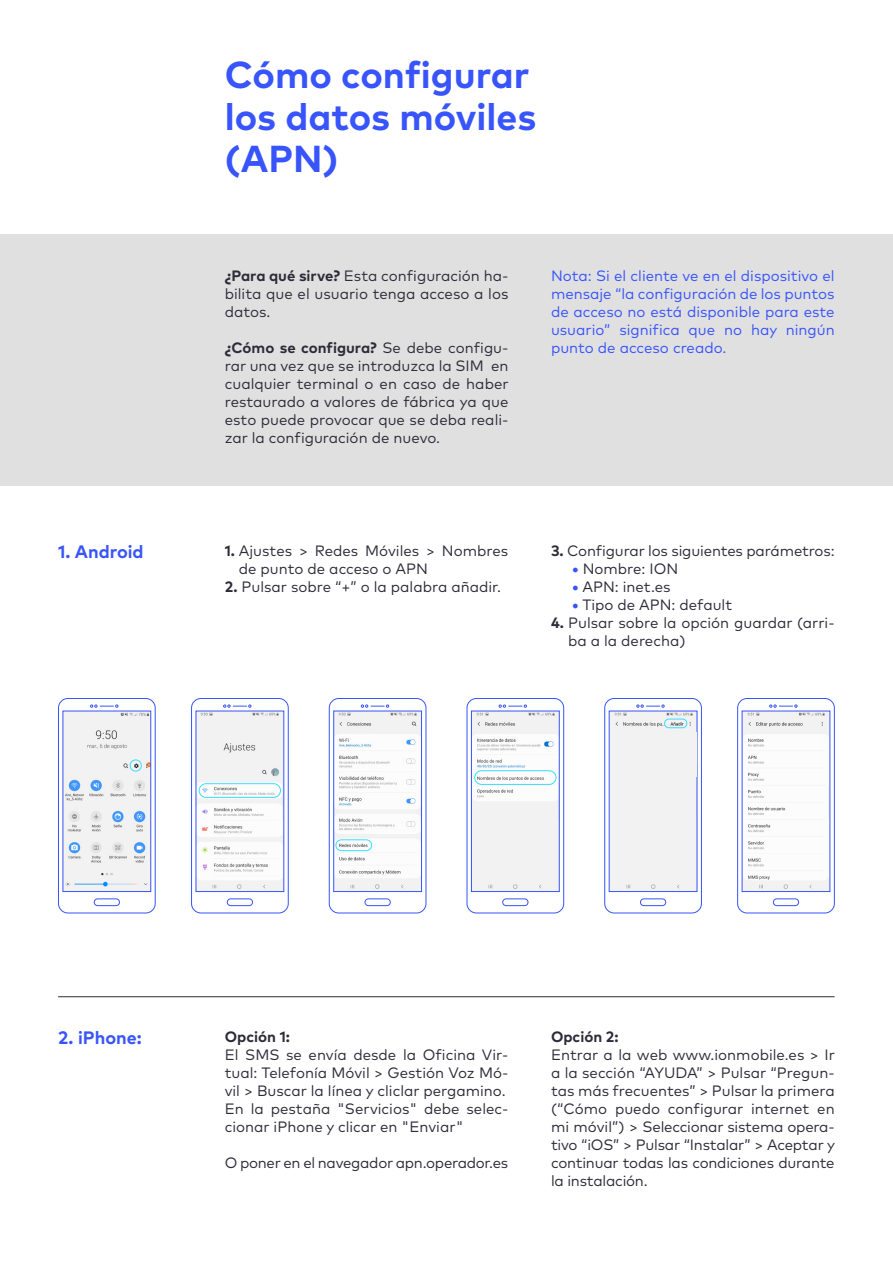
<style>
.page{position:relative;width:893px;height:1263px;background:#fff}
.page>*{position:absolute;margin:0;border:0;box-sizing:border-box;transform-origin:0 0}
.Titulo{font:700 37.5px/42px "Mark OT";color:#3854fc}
.Subtítulo{font:700 18px "Mark OT";color:#3854fc}
.t1{font:15px/18px "Mark OT";color:#2e2b38;text-align:justify}
.t2{font:15px/18px "Mark OT";color:#3854fc;text-align:justify}
.t3{font:15px "Mark OT";letter-spacing:-.02em;color:#2e2b38}
.t4{font:700 15px "Mark OT";color:#2e2b38}
.s1{font-weight:700}
.s2{font-weight:700;color:#3854fc}
</style>
<div class="page">
<div style="left:0;top:234px;width:893px;height:252px;background:#e0e0e0"></div>
<hr style="left:58px;top:996px;width:777px;height:1px;background:#2e2b38">
<img style="left:65px;top:713px;width:84px;height:177px">
<div style="left:63px;top:711px;width:88px;height:181px;border:1px solid #3854fc"></div>
<img style="left:198px;top:713px;width:84px;height:177px">
<div style="left:196px;top:711px;width:88px;height:181px;border:1px solid #3854fc"></div>
<img style="left:335px;top:713px;width:85px;height:177px">
<div style="left:333px;top:711px;width:89px;height:181px;border:1px solid #3854fc"></div>
<img style="left:473px;top:713px;width:85px;height:177px">
<div style="left:471px;top:711px;width:89px;height:181px;border:1px solid #3854fc"></div>
<div style="left:611px;top:713px;width:84px;height:177px;background:#f2f2f2"></div>
<div style="left:609px;top:711px;width:88px;height:181px;border:1px solid #3854fc"></div>
<img style="left:744px;top:713px;width:84px;height:177px">
<div style="left:58px;top:698px;width:98px;height:215px;border:1px solid #3854fc;border-radius:9px"></div>
<svg style="left:90px;top:704px;width:28px;height:4px"></svg>
<div style="left:94px;top:898px;width:26px;height:8px;border:1px solid #3854fc;border-radius:3px"></div>
<div style="left:191px;top:698px;width:98px;height:215px;border:1px solid #3854fc;border-radius:9px"></div>
<svg style="left:223px;top:704px;width:28px;height:4px"></svg>
<div style="left:227px;top:898px;width:26px;height:8px;border:1px solid #3854fc;border-radius:3px"></div>
<div style="left:329px;top:698px;width:97px;height:215px;border:1px solid #3854fc;border-radius:9px"></div>
<svg style="left:361px;top:704px;width:28px;height:4px"></svg>
<div style="left:365px;top:898px;width:26px;height:8px;border:1px solid #3854fc;border-radius:3px"></div>
<div style="left:467px;top:698px;width:97px;height:215px;border:1px solid #3854fc;border-radius:9px"></div>
<svg style="left:499px;top:704px;width:28px;height:4px"></svg>
<div style="left:502px;top:898px;width:26px;height:8px;border:1px solid #3854fc;border-radius:3px"></div>
<div style="left:604px;top:698px;width:98px;height:215px;border:1px solid #3854fc;border-radius:9px"></div>
<svg style="left:636px;top:704px;width:29px;height:4px"></svg>
<div style="left:640px;top:898px;width:26px;height:8px;border:1px solid #3854fc;border-radius:3px"></div>
<div style="left:737px;top:698px;width:98px;height:215px;border:1px solid #3854fc;border-radius:9px"></div>
<svg style="left:769px;top:704px;width:28px;height:4px"></svg>
<div style="left:773px;top:898px;width:26px;height:8px;border:1px solid #3854fc;border-radius:3px"></div>
<div style="left:130px;top:759px;width:12px;height:12px;border:1px solid #38deff;border-radius:50%"></div>
<div style="left:199px;top:783px;width:82px;height:15px;border:1px solid #38deff;border-radius:7px"></div>
<div style="left:474px;top:770px;width:82px;height:15px;border:1px solid #38deff;border-radius:7px"></div>
<div style="left:336px;top:839px;width:36px;height:12px;border:1px solid #38deff;border-radius:5px"></div>
<div style="left:664px;top:719px;width:23px;height:9px;border:1px solid #38deff;border-radius:4px"></div>
<div style="left:610px;top:731px;width:86px;height:45px;background:#f2f2f2"></div>
<p class="Subtítulo" style="left:58px;top:540px;width:87px">1. Android</p>
<p class="Titulo" style="left:225px;top:53px;width:313px">Cómo configurar los datos móviles (APN)</p>
<p class="t1" style="left:225px;top:267px;width:285px"><span class="s1">¿Para qué sirve?</span> Esta configuración ha&shy;bilita que el usuario tenga acceso a los datos.</p>
<p class="t1" style="left:225px;top:339px;width:285px"><span class="s1">¿Cómo se configura?</span> Se debe configu&shy;rar una vez que se introduzca la SIM en cualquier terminal o en caso de haber restaurado a valores de fábrica ya que esto puede provocar que se deba reali&shy;zar la configuración de nuevo.</p>
<p class="t2" style="left:551px;top:267px;width:285px">Nota: Si el cliente ve en el dispositivo el mensaje “la configuración de los puntos de acceso no está disponible para este usuario” significa que no hay ningún punto de acceso creado.</p>
<p class="t1" style="left:239px;top:541px;width:271px;text-indent:-14px"><span class="s1">1.</span> Ajustes &gt; Redes Móviles &gt; Nombres de punto de acceso o APN</p>
<p class="t1" style="left:225px;top:577px;width:278px"><span class="s1">2.</span> Pulsar sobre “+” o la palabra añadir.</p>
<p class="t1" style="left:551px;top:541px;width:285px"><span class="s1">3.</span> Configurar los siguientes parámetros:</p>
<p class="t1" style="left:572px;top:559px;width:107px"><span class="s2">•</span> Nombre: ION</p>
<p class="t1" style="left:572px;top:577px;width:100px"><span class="s2">•</span> APN: inet.es</p>
<p class="t1" style="left:572px;top:595px;width:161px"><span class="s2">•</span> Tipo de APN: default</p>
<p class="t1" style="left:568px;top:613px;width:268px;text-indent:-17px"><span class="s1">4.</span> Pulsar sobre la opción guardar (arri&shy;ba a la derecha)</p>
<p class="Subtítulo" style="left:58px;top:1026px;width:85px">2. iPhone:</p>
<p class="t4" style="left:225px;top:1027px;width:67px">Opción 1:</p>
<p class="t1" style="left:225px;top:1045px;width:285px">El SMS se envía desde la Oficina Vir&shy;tual: Telefonía Móvil &gt; Gestión Voz Mó&shy;vil &gt; Buscar la línea y cliclar pergamino.</p>
<p class="t1" style="left:225px;top:1099px;width:285px">En la pestaña "Servicios" debe selec&shy;cionar iPhone y clicar en "Enviar"</p>
<p class="t3" style="left:225px;top:1153px;width:285px">O poner en el navegador apn.operador.es</p>
<p class="t4" style="left:551px;top:1027px;width:69px">Opción 2:</p>
<p class="t1" style="left:551px;top:1045px;width:285px">Entrar a la web www.ionmobile.es &gt; Ir a la sección “AYUDA” &gt; Pulsar “Pregun&shy;tas más frecuentes” &gt; Pulsar la primera (“Cómo puedo configurar internet en mi móvil”) &gt; Seleccionar sistema opera&shy;tivo “iOS” &gt; Pulsar “Instalar” &gt; Aceptar y continuar todas las condiciones durante la instalación.</p>
</div>
